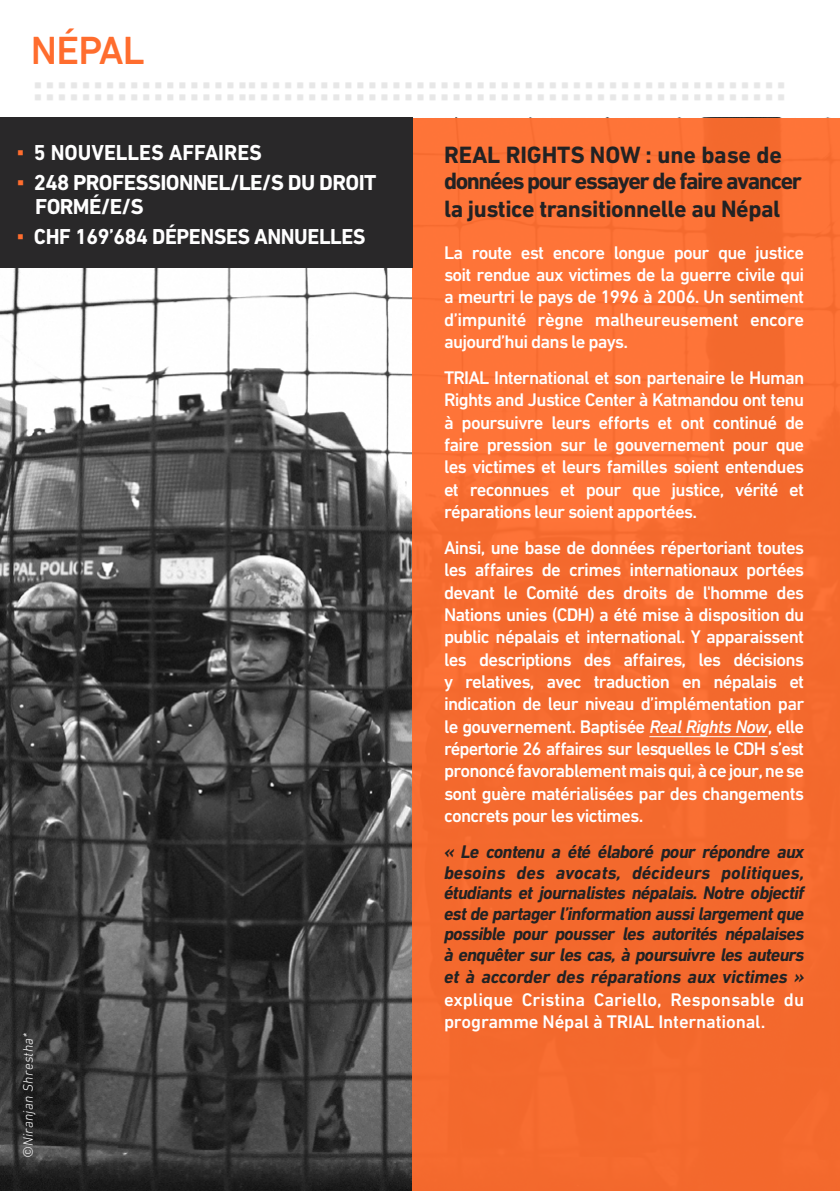
<style>
.page{position:relative;width:840px;height:1191px;background:#fff}
.page>*{position:absolute;margin:0;border:0;box-sizing:border-box;transform-origin:0 0}
.t1{font:500 40px "DIN Next CYR";letter-spacing:-.02em;color:#ff6d2e}
.t2{font:700 24px/27px "DIN Next CYR";letter-spacing:-.02em;color:#222223}
.t3{font:700 22px/24px "DIN Next CYR";letter-spacing:-.02em;color:#fff}
.t4{font:700 22px "DIN Next CYR";letter-spacing:-.02em;color:#fff;scale:.96 1}
.t5{font:700 22px "DIN Next CYR";color:#fff;scale:.96 1}
.t6{font:500 18.6px/22.4px "DIN Next CYR";letter-spacing:-.04em;color:#fff;text-align:justify}
.t7{font:italic 700 18.6px/20.6px "DIN Next CYR";letter-spacing:-.04em;color:#222223;text-align:justify}
.t8{font:500 18.6px/22.4px "DIN Next CYR";color:#fff}
.t9{font:italic 700 18.6px "DIN Next CYR";letter-spacing:-.01em;color:#222223}
.t10{font:italic 300 14px "DIN Next CYR";letter-spacing:.02em;color:#fff}
.s1{font-family:"Arial";font-weight:400;color:#ff6d2e}
.s2{font-style:italic}
</style>
<div class="page">
<img style="left:0;top:268px;width:412px;height:923px">
<div style="left:412px;top:118px;width:427px;height:1073px;background:#f46a2e"></div>
<hr style="left:649px;top:736px;width:118px;height:1px;background:#fff">
<div style="left:0;top:118px;width:412px;height:150px;background:#292829"></div>
<img style="left:252px;top:82px;width:448px;height:18px">
<img style="left:35px;top:82px;width:217px;height:18px">
<h1 class="t1" style="left:31px;top:27px;width:115px">NÉPAL</h1>
<p class="t5" style="left:17px;top:139px;width:256px"><span class="s1">▪</span> 5 NOUVELLES AFFAIRES</p>
<p class="t3" style="left:35px;top:170px;width:342px;text-indent:-18px"><span class="s1">▪</span> 248 PROFESSIONNEL/LE/S DU DROIT<br>FORMÉ/E/S</p>
<p class="t4" style="left:17px;top:223px;width:364px"><span class="s1">▪</span> CHF 169’684 DÉPENSES ANNUELLES</p>
<p class="t10" style="left:20px;top:1158px;width:127px;rotate:-90deg">©Niranjan Shrestha*</p>
<p class="t2" style="left:444px;top:141px;width:359px">REAL RIGHTS NOW : une base de données pour essayer de faire avancer la justice transitionnelle au Népal</p>
<p class="t6" style="left:444px;top:241px;width:361px">La route est encore longue pour que justice soit rendue aux victimes de la guerre civile qui a meurtri le pays de 1996 à 2006. Un sentiment d’impunité règne malheureusement encore aujourd’hui dans le pays.</p>
<p class="t6" style="left:444px;top:366px;width:361px">TRIAL International et son partenaire le Human Rights and Justice Center à Katmandou ont tenu à poursuivre leurs efforts et ont continué de faire pression sur le gouvernement pour que les victimes et leurs familles soient entendues et reconnues et pour que justice, vérité et réparations leur soient apportées.</p>
<p class="t6" style="left:444px;top:536px;width:361px">Ainsi, une base de données répertoriant toutes les affaires de crimes internationaux portées devant le Comité des droits de l'homme des Nations unies (CDH) a été mise à disposition du public népalais et international. Y apparaissent les descriptions des affaires, les décisions y relatives, avec traduction en népalais et indication de leur niveau d’implémentation par le gouvernement. Baptisée <span class="s2">Real Rights Now</span>, elle répertorie 26 affaires sur lesquelles le CDH s’est prononcé favorablement mais qui, à ce jour, ne se sont guère matérialisées par des changements concrets pour les victimes.</p>
<p class="t7" style="left:444px;top:841px;width:361px">« Le contenu a été élaboré pour répondre aux besoins des avocats, décideurs politiques, étudiants et journalistes népalais. Notre objectif est de partager l’information aussi largement que possible pour pousser les autorités népalaises à enquêter sur les cas, à poursuivre les auteurs</p>
<p class="t9" style="left:444px;top:966px;width:361px">et à accorder des réparations aux victimes »</p>
<p class="t8" style="left:444px;top:988px;width:361px">explique Cristina Cariello, Responsable du programme Népal à TRIAL International.</p>
</div>
